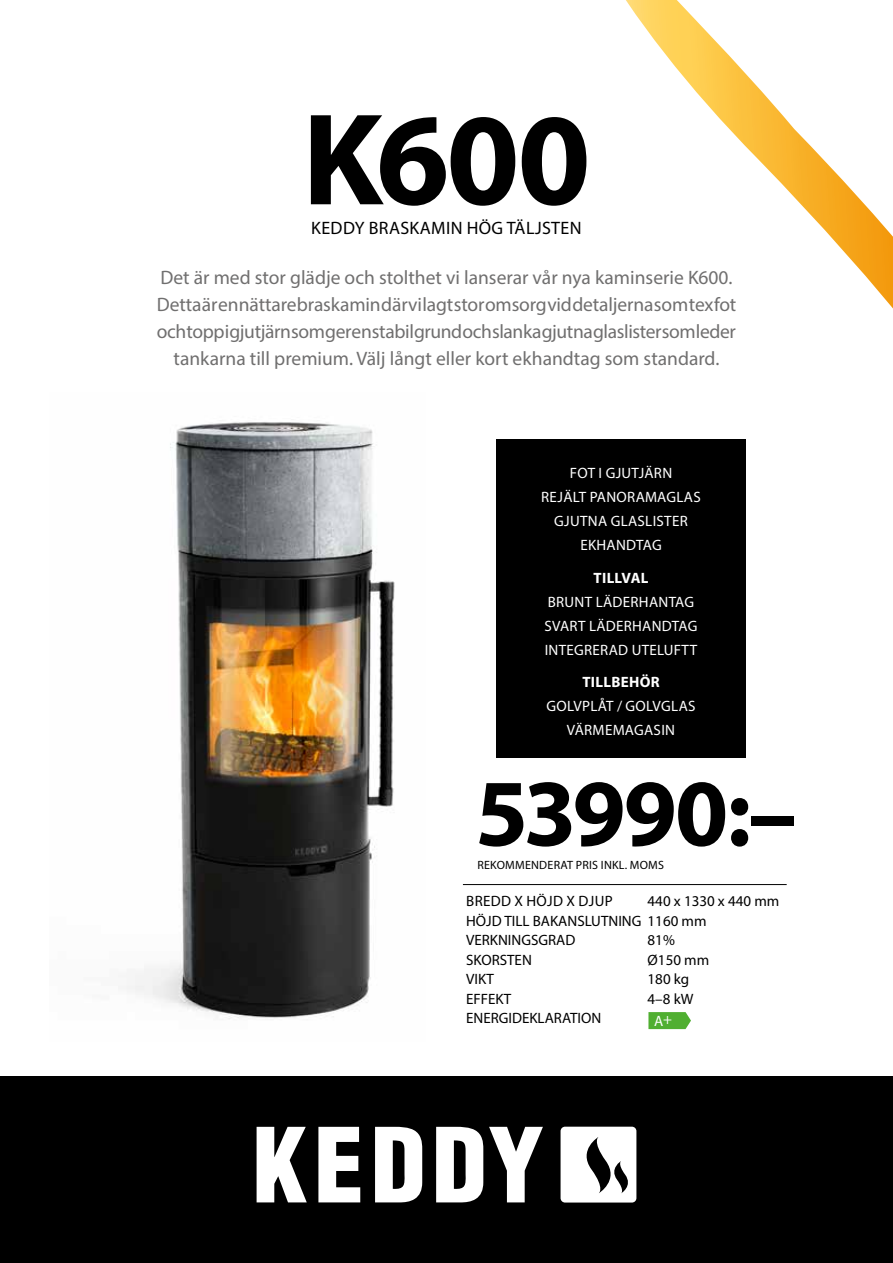
<style>
.page{position:relative;width:893px;height:1263px;background:#fff}
.page>*{position:absolute;margin:0;border:0;box-sizing:border-box;transform-origin:0 0}
.t1{font:700 132px "Myriad Pro";color:#000}
.t2{font:700 96px "Myriad Pro";letter-spacing:-.035em;color:#000}
.t3{font:19.5px/27px "Myriad Pro";letter-spacing:-.01em;color:#706f6f;text-align:center}
.t4{font:18px "Myriad Pro";letter-spacing:.02em;color:#000}
.t5{font:15px/24px "Myriad Pro";letter-spacing:.02em;color:#fff;text-align:center}
.t6{font:15px/19.5px "Myriad Pro";color:#000}
.t7{font:700 15px "Myriad Pro";letter-spacing:.02em;color:#fff}
.t8{font:15px "Myriad Pro";letter-spacing:.02em;color:#000}
.t9{font:12px "Myriad Pro";letter-spacing:.02em;color:#000}
</style>
<div class="page">
<svg style="left:626px;top:0;width:267px;height:309px"></svg>
<div style="left:0;top:1076px;width:893px;height:187px;background:#000"></div>
<svg style="left:257px;top:1127px;width:50px;height:75px"></svg>
<svg style="left:318px;top:1127px;width:42px;height:75px"></svg>
<svg style="left:375px;top:1127px;width:47px;height:75px"></svg>
<svg style="left:436px;top:1127px;width:47px;height:75px"></svg>
<svg style="left:489px;top:1127px;width:54px;height:75px"></svg>
<svg style="left:561px;top:1127px;width:75px;height:75px;background:#d7d7d7"></svg>
<hr style="left:463px;top:884px;width:324px;height:1px;background:#000">
<div style="left:496px;top:439px;width:250px;height:318px;background:#000"></div>
<img style="left:126px;top:422px;width:269px;height:597px">
<svg style="left:648px;top:1012px;width:43px;height:17px"></svg>
<h1 class="t1" style="left:302px;top:74px;width:290px">K600</h1>
<p class="t4" style="left:311px;top:217px;width:272px">KEDDY BRASKAMIN HÖG TÄLJSTEN</p>
<p class="t3" style="left:157px;top:264px;width:581px">Det är med stor glädje och stolthet vi lanserar vår nya kaminserie K600.<br>Detta är en nättare braskamin där vi lagt stor omsorg vid detaljerna som tex fot och topp i gjutjärn som ger en stabil grund och slanka gjutna glaslister som leder tankarna till premium. Välj långt eller kort ekhandtag som standard.</p>
<p class="t5" style="left:541px;top:461px;width:161px">FOT I GJUTJÄRN<br>REJÄLT PANORAMAGLAS<br>GJUTNA GLASLISTER<br>EKHANDTAG</p>
<p class="t7" style="left:594px;top:568px;width:56px">TILLVAL</p>
<p class="t5" style="left:545px;top:589px;width:154px;text-align:left">BRUNT LÄDERHANTAG<br>SVART LÄDERHANDTAG<br>INTEGRERAD UTELUFTT</p>
<p class="t7" style="left:582px;top:672px;width:79px">TILLBEHÖR</p>
<p class="t5" style="left:546px;top:694px;width:151px">GOLVPLÅT / GOLVGLAS<br>VÄRMEMAGASIN</p>
<h2 class="t2" style="left:475px;top:751px;width:323px">53990:–</h2>
<p class="t9" style="left:477px;top:858px;width:188px">REKOMMENDERAT PRIS INKL. MOMS</p>
<p class="t8" style="left:466px;top:892px;width:148px">BREDD X HÖJD X DJUP</p>
<p class="t6" style="left:466px;top:891px;width:315px;text-indent:182px">440 x 1330 x 440 mm<br>HÖJD TILL BAKANSLUTNING 1160 mm<br>VERKNINGSGRAD</p>
<p class="t6" style="left:648px;top:930px;width:29px">81%</p>
<p class="t6" style="left:466px;top:950px;width:67px">SKORSTEN</p>
<p class="t6" style="left:648px;top:950px;width:63px">Ø150 mm</p>
<p class="t6" style="left:466px;top:969px;width:29px">VIKT</p>
<p class="t6" style="left:648px;top:969px;width:43px">180 kg</p>
<p class="t6" style="left:466px;top:989px;width:47px">EFFEKT</p>
<p class="t6" style="left:648px;top:989px;width:47px">4–8 kW</p>
<p class="t6" style="left:466px;top:1008px;width:137px">ENERGIDEKLARATION</p>
<p class="t5" style="left:654px;top:1008px;width:20px">A+</p>
</div>
